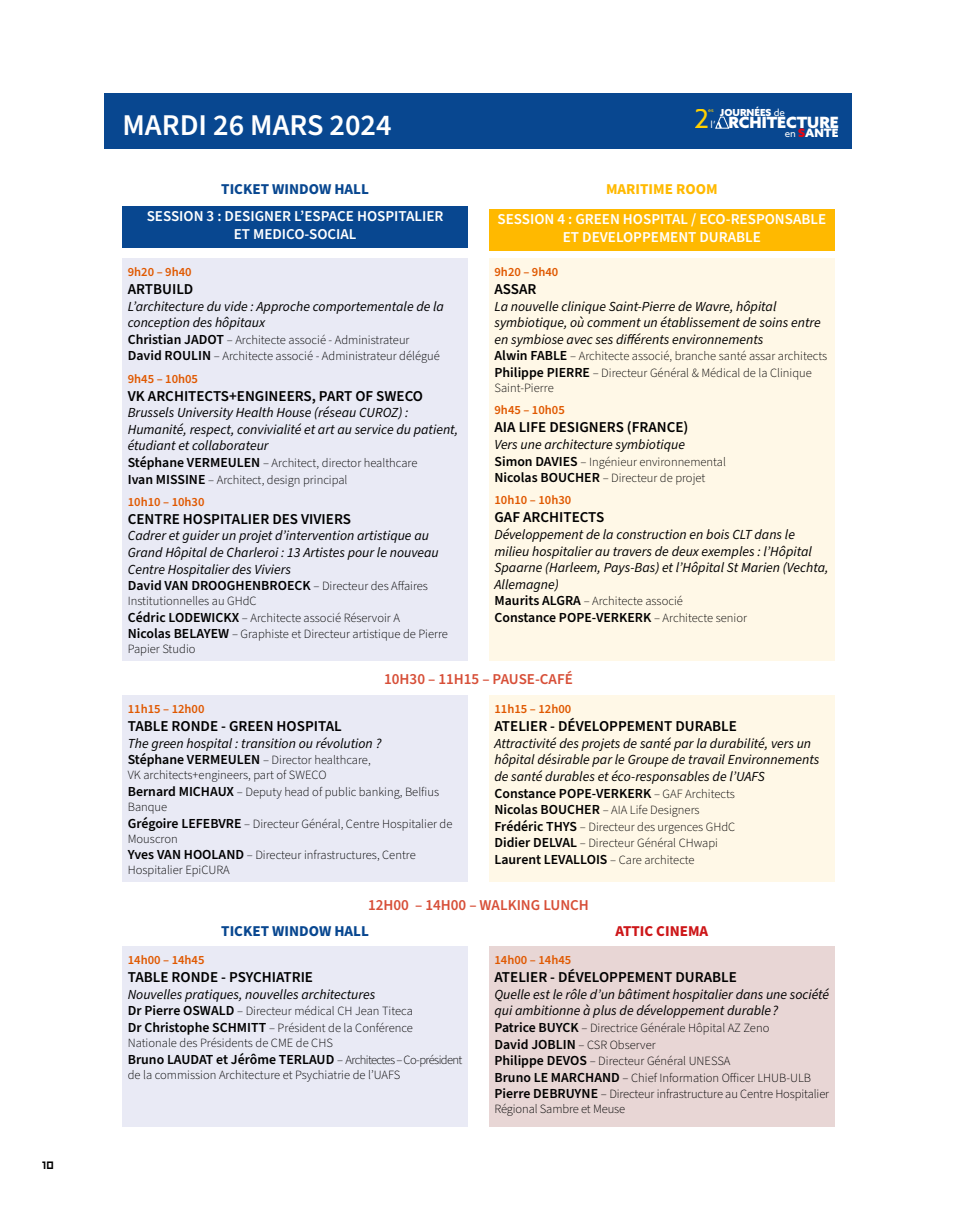
<style>
.page{position:relative;width:957px;height:1212px;background:#fff}
.page>*{position:absolute;margin:0;border:0;box-sizing:border-box;transform-origin:0 0}
.t1{font:600 30.15px "Source Sans Pro";color:#fff}
.t2{font:26.4px "Azo Sans";color:#ffcf00}
.t3{font:900 15.6px "Azo Sans";color:#fff}
.t4{font:600 15px "Source Sans Pro";color:#000}
.t5{font:600 15px/18.1px "Source Sans Pro";color:#fff;text-align:center}
.t6{font:600 15px "Source Sans Pro";color:#d74f38}
.t7{font:700 15px "Source Sans Pro";color:#084790}
.t8{font:700 15px "Source Sans Pro";color:#ffb900}
.t9{font:700 15px "Source Sans Pro";color:#cd1719}
.t10{font:italic 13.8px/16.6px "Source Sans Pro";color:#000}
.t11{font:600 13.8px "Source Sans Pro";color:#000}
.t12{font:300 12.6px/16.6px "Source Sans Pro";color:#000}
.t13{font:600 12.6px "Source Sans Pro";color:#e05800}
.t14{font:12px "Hooge 0555";color:#000}
.t15{font:900 11.7px "Azo Sans";color:#fff}
.t16{font:900 9.75px "Azo Sans";color:#fff}
.t17{font:5.1px "Azo Sans";color:#ffcf00}
.s1{font-weight:400}
.s2{font-weight:400;font-size:9.75px}
.s3{color:#e30613}
.s4{font-weight:600;font-size:13.8px}
.s5{font-weight:600;font-style:normal}
.s6{font-weight:300;font-style:normal;font-size:12.6px}
.s7{font-weight:300;font-size:12.6px}
</style>
<div class="page">
<div style="left:105px;top:94px;width:747px;height:55px;background:#084790"></div>
<svg style="left:715px;top:117px;width:14px;height:12px"></svg>
<div style="left:122px;top:258px;width:346px;height:403px;background:#e9eaf5"></div>
<div style="left:122px;top:695px;width:346px;height:186px;background:#e9eaf5"></div>
<div style="left:122px;top:946px;width:346px;height:181px;background:#e9eaf5"></div>
<div style="left:489px;top:258px;width:345px;height:403px;background:#fff8e7"></div>
<div style="left:489px;top:695px;width:345px;height:186px;background:#fff8e7"></div>
<div style="left:489px;top:946px;width:345px;height:181px;background:#e8d6d5"></div>
<div style="left:489px;top:209px;width:345px;height:41px;background:#ffb900"></div>
<div style="left:122px;top:206px;width:346px;height:41px;background:#084790"></div>
<p class="t14" style="left:43px;top:1157px;width:13px">10</p>
<h1 class="t1" style="left:122px;top:105px;width:271px">MARDI 26 MARS 2024</h1>
<p class="t16" style="left:720px;top:106px;width:66px">JOURNÉES <span class="s1">de</span></p>
<p class="t3" style="left:710px;top:112px;width:130px"><span class="s2">l’</span> RCHITECTURE</p>
<p class="t15" style="left:784px;top:125px;width:55px"><span class="s2">en</span> <span class="s3">S</span>ANTÉ</p>
<h2 class="t2" style="left:695px;top:102px;width:17px">2</h2>
<p class="t17" style="left:708px;top:107px;width:7px">es</p>
<p class="t7" style="left:221px;top:179px;width:149px">TICKET WINDOW HALL</p>
<p class="t8" style="left:606px;top:179px;width:113px">MARITIME ROOM</p>
<p class="t5" style="left:147px;top:208px;width:298px">SESSION 3 : DESIGNER L’ESPACE HOSPITALIER<br>ET MEDICO-SOCIAL</p>
<p class="t13" style="left:128px;top:263px;width:65px">9h20 – 9h40</p>
<p class="t4" style="left:128px;top:279px;width:67px">ARTBUILD</p>
<p class="t10" style="left:128px;top:298px;width:318px">L’architecture du vide : Approche comportementale de la conception des hôpitaux</p>
<p class="t12" style="left:128px;top:332px;width:313px"><span class="s4">Christian JADOT</span> – Architecte associé - Administrateur<br><span class="s4">David ROULIN</span> – Architecte associé - Administrateur délégué</p>
<p class="t13" style="left:128px;top:370px;width:72px">9h45 – 10h05</p>
<p class="t4" style="left:128px;top:386px;width:297px">VK ARCHITECTS+ENGINEERS, PART OF SWECO</p>
<p class="t10" style="left:128px;top:405px;width:332px">Brussels University Health House (réseau CUROZ) :<br>Humanité, respect, convivialité et art au service du patient, étudiant et collaborateur</p>
<p class="t12" style="left:128px;top:455px;width:291px"><span class="s4">Stéphane VERMEULEN</span> – Architect, director healthcare<br><span class="s4">Ivan MISSINE</span> – Architect, design principal</p>
<p class="t13" style="left:128px;top:493px;width:78px">10h10 – 10h30</p>
<p class="t4" style="left:128px;top:509px;width:225px">CENTRE HOSPITALIER DES VIVIERS</p>
<p class="t10" style="left:128px;top:528px;width:312px">Cadrer et guider un projet d’intervention artistique au Grand Hôpital de Charleroi : 13 Artistes pour le nouveau Centre Hospitalier des Viviers<br><span class="s5">David VAN DROOGHENBROECK</span> <span class="s6">– Directeur des Affaires</span></p>
<p class="t12" style="left:128px;top:593px;width:322px">Institutionnelles au GHdC<br><span class="s4">Cédric LODEWICKX</span> – Architecte associé Réservoir A<br><span class="s4">Nicolas BELAYEW</span> – Graphiste et Directeur artistique de Pierre</p>
<p class="t12" style="left:128px;top:641px;width:69px">Papier Studio</p>
<p class="t5" style="left:497px;top:210px;width:330px">SESSION 4 : GREEN HOSPITAL / ECO-RESPONSABLE<br>ET DEVELOPPEMENT DURABLE</p>
<p class="t13" style="left:494px;top:263px;width:65px">9h20 – 9h40</p>
<p class="t4" style="left:494px;top:279px;width:44px">ASSAR</p>
<p class="t10" style="left:494px;top:298px;width:328px">La nouvelle clinique Saint-Pierre de Wavre, hôpital symbiotique, où comment un établissement de soins entre en symbiose avec ses différents environnements</p>
<p class="t12" style="left:494px;top:348px;width:334px"><span class="s4">Alwin FABLE</span> – Architecte associé, branche santé assar architects<br><span class="s4">Philippe PIERRE</span> – Directeur Général &amp; Médical de la Clinique</p>
<p class="t12" style="left:494px;top:380px;width:61px">Saint-Pierre</p>
<p class="t13" style="left:494px;top:402px;width:72px">9h45 – 10h05</p>
<p class="t4" style="left:494px;top:417px;width:195px">AIA LIFE DESIGNERS (FRANCE)</p>
<p class="t10" style="left:494px;top:436px;width:192px">Vers une architecture symbiotique</p>
<p class="t12" style="left:494px;top:453px;width:233px"><span class="s4">Simon DAVIES</span> – Ingénieur environnemental<br><span class="s4">Nicolas BOUCHER</span> – Directeur de projet</p>
<p class="t13" style="left:494px;top:492px;width:78px">10h10 – 10h30</p>
<p class="t4" style="left:494px;top:507px;width:111px">GAF ARCHITECTS</p>
<p class="t10" style="left:494px;top:526px;width:335px">Développement de la construction en bois CLT dans le milieu hospitalier au travers de deux exemples : l’Hôpital Spaarne (Harleem, Pays-Bas) et l’Hôpital St Marien (Vechta, Allemagne)</p>
<p class="t12" style="left:494px;top:593px;width:190px"><span class="s4">Maurits ALGRA</span> – Architecte associé</p>
<p class="t11" style="left:494px;top:608px;width:254px">Constance POPE-VERKERK <span class="s7">– Architecte senior</span></p>
<p class="t6" style="left:384px;top:668px;width:190px">10H30 – 11H15 – PAUSE-CAFÉ</p>
<p class="t13" style="left:128px;top:700px;width:78px">11h15 – 12h00</p>
<p class="t4" style="left:128px;top:716px;width:215px">TABLE RONDE - GREEN HOSPITAL</p>
<p class="t10" style="left:128px;top:735px;width:255px">The green hospital : transition ou révolution ?</p>
<p class="t12" style="left:128px;top:753px;width:244px;line-height:15px"><span class="s4">Stéphane VERMEULEN</span> – Director healthcare,<br>VK architects+engineers, part of SWECO</p>
<p class="t12" style="left:128px;top:785px;width:313px;line-height:15px"><span class="s4">Bernard MICHAUX</span> – Deputy head of public banking, Belfius<br>Banque</p>
<p class="t12" style="left:128px;top:816px;width:326px;line-height:15px"><span class="s4">Grégoire LEFEBVRE</span> – Directeur Général, Centre Hospitalier de<br>Mouscron</p>
<p class="t12" style="left:128px;top:848px;width:289px;line-height:15px"><span class="s4">Yves VAN HOOLAND</span> – Directeur infrastructures, Centre<br>Hospitalier EpiCURA</p>
<p class="t13" style="left:494px;top:700px;width:78px">11h15 – 12h00</p>
<p class="t4" style="left:494px;top:716px;width:244px">ATELIER - DÉVELOPPEMENT DURABLE</p>
<p class="t10" style="left:494px;top:735px;width:326px">Attractivité des projets de santé par la durabilité, vers un hôpital désirable par le Groupe de travail Environnements de santé durables et éco-responsables de l’UAFS <span class="s5">Constance POPE-VERKERK</span> <span class="s6">– GAF Architects</span></p>
<p class="t12" style="left:494px;top:802px;width:242px"><span class="s4">Nicolas BOUCHER</span> – AIA Life Designers<br><span class="s4">Frédéric THYS</span> – Directeur des urgences GHdC<br><span class="s4">Didier DELVAL</span> – Directeur Général CHwapi</p>
<p class="t11" style="left:494px;top:850px;width:202px">Laurent LEVALLOIS <span class="s7">– Care architecte</span></p>
<p class="t6" style="left:368px;top:895px;width:222px">12H00 – 14H00 – WALKING LUNCH</p>
<p class="t7" style="left:221px;top:921px;width:149px">TICKET WINDOW HALL</p>
<p class="t9" style="left:615px;top:921px;width:94px">ATTIC CINEMA</p>
<p class="t13" style="left:128px;top:951px;width:78px">14h00 – 14h45</p>
<p class="t4" style="left:128px;top:967px;width:187px">TABLE RONDE - PSYCHIATRIE</p>
<p class="t10" style="left:128px;top:986px;width:249px">Nouvelles pratiques, nouvelles architectures</p>
<p class="t12" style="left:128px;top:1003px;width:287px"><span class="s4">Dr Pierre OSWALD</span> – Directeur médical CH Jean Titeca<br><span class="s4">Dr Christophe SCHMITT</span> – Président de la Conférence</p>
<p class="t12" style="left:128px;top:1035px;width:207px">Nationale des Présidents de CME de CHS</p>
<p class="t11" style="left:128px;top:1050px;width:336px">Bruno LAUDAT et Jérôme TERLAUD <span class="s7">– Architectes – Co-président</span></p>
<p class="t12" style="left:128px;top:1066px;width:274px">de la commission Architecture et Psychiatrie de l’UAFS</p>
<p class="t13" style="left:494px;top:951px;width:78px">14h00 – 14h45</p>
<p class="t4" style="left:494px;top:967px;width:244px">ATELIER - DÉVELOPPEMENT DURABLE</p>
<p class="t10" style="left:494px;top:986px;width:336px">Quelle est le rôle d’un bâtiment hospitalier dans une société qui ambitionne à plus de développement durable ?</p>
<p class="t12" style="left:494px;top:1020px;width:336px"><span class="s4">Patrice BUYCK</span> – Directrice Générale Hôpital AZ Zeno<br><span class="s4">David JOBLIN</span> – CSR Observer<br><span class="s4">Philippe DEVOS</span> – Directeur Général UNESSA<br><span class="s4">Bruno LE MARCHAND</span> – Chief Information Officer LHUB-ULB <span class="s4">Pierre DEBRUYNE</span> – Directeur infrastructure au Centre Hospitalier</p>
<p class="t12" style="left:494px;top:1101px;width:132px">Régional Sambre et Meuse</p>
</div>
